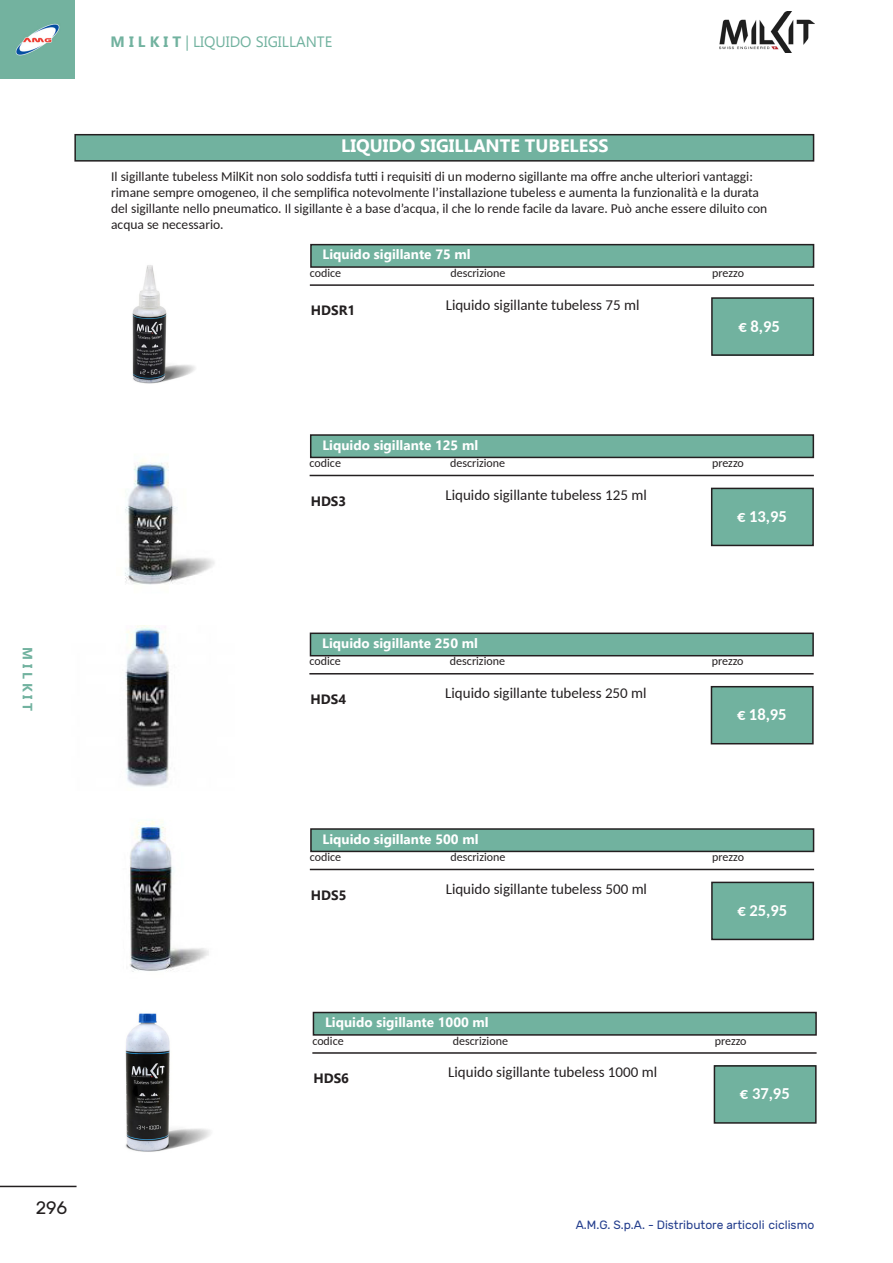
<style>
.page{position:relative;width:893px;height:1263px;background:#fff}
.page>*{position:absolute;margin:0;border:0;box-sizing:border-box;transform-origin:0 0}
.t1{font:700 18px "Gadugi";color:#fff}
.t2{font:18px "Rubik";color:#231f20}
.t3{font:700 16.5px "Carlito";color:#fff}
.t4{font:15px "Carlito";color:#231f20}
.t5{font:15px "Gadugi";color:#71b29f}
.t6{font:13.5px/16.2px "Carlito";color:#231f20}
.t7{font:700 13.5px "Gadugi";color:#fff}
.t8{font:700 13.5px "Gadugi";color:#231f20}
.t9{font:700 13.5px "Gadugi";color:#71b29f}
.t10{font:12px "Carlito";color:#231f20}
.t11{font:12px "Rubik";color:#253f8e}
.s1{font-weight:700}
</style>
<div class="page">
<img style="left:0;top:0;width:74px;height:79px">
<img style="left:719px;top:11px;width:95px;height:42px">
<hr style="left:0;top:1186px;width:77px;height:1px;background:#231f20">
<div style="left:75px;top:135px;width:739px;height:26px;background:#71b29f"></div>
<div style="left:74px;top:134px;width:740px;height:28px;border:2px solid #231f20"></div>
<div style="left:311px;top:245px;width:503px;height:22px;background:#71b29f"></div>
<div style="left:310px;top:244px;width:504px;height:24px;border:2px solid #231f20"></div>
<div style="left:712px;top:298px;width:101px;height:57px;background:#71b29f"></div>
<div style="left:711px;top:297px;width:103px;height:59px;border:2px solid #231f20"></div>
<hr style="left:310px;top:284px;width:504px;height:2px;background:#231f20">
<img style="left:132px;top:265px;width:63px;height:119px">
<div style="left:311px;top:435px;width:502px;height:22px;background:#71b29f"></div>
<div style="left:310px;top:434px;width:504px;height:24px;border:2px solid #231f20"></div>
<div style="left:712px;top:488px;width:101px;height:57px;background:#71b29f"></div>
<div style="left:711px;top:488px;width:103px;height:58px;border:2px solid #231f20"></div>
<hr style="left:310px;top:475px;width:504px;height:1px;background:#231f20">
<img style="left:125px;top:459px;width:90px;height:126px">
<div style="left:310px;top:633px;width:503px;height:23px;background:#71b29f"></div>
<div style="left:310px;top:632px;width:504px;height:24px;border:2px solid #231f20"></div>
<div style="left:711px;top:687px;width:102px;height:57px;background:#71b29f"></div>
<div style="left:711px;top:686px;width:103px;height:58px;border:2px solid #231f20"></div>
<hr style="left:309px;top:673px;width:505px;height:1px;background:#231f20">
<img style="left:125px;top:625px;width:45px;height:162px">
<div style="left:311px;top:829px;width:503px;height:22px;background:#71b29f"></div>
<div style="left:310px;top:828px;width:504px;height:24px;border:2px solid #231f20"></div>
<div style="left:712px;top:882px;width:101px;height:57px;background:#71b29f"></div>
<div style="left:711px;top:882px;width:103px;height:58px;border:2px solid #231f20"></div>
<hr style="left:310px;top:869px;width:504px;height:1px;background:#231f20">
<img style="left:129px;top:820px;width:80px;height:152px">
<div style="left:313px;top:1012px;width:503px;height:23px;background:#71b29f"></div>
<div style="left:313px;top:1012px;width:504px;height:24px;border:2px solid #231f20"></div>
<div style="left:714px;top:1066px;width:102px;height:57px;background:#71b29f"></div>
<div style="left:714px;top:1065px;width:103px;height:59px;border:2px solid #231f20"></div>
<hr style="left:312px;top:1052px;width:505px;height:2px;background:#231f20">
<img style="left:125px;top:1013px;width:86px;height:139px">
<p class="t5" style="left:111px;top:33px;width:223px"><span class="s1">M I L K I T</span> | LIQUIDO SIGILLANTE</p>
<p class="t1" style="left:341px;top:135px;width:269px">LIQUIDO SIGILLANTE TUBELESS</p>
<p class="t6" style="left:111px;top:167px;width:658px">Il sigillante tubeless MilKit non solo soddisfa tutti i requisiti di un moderno sigillante ma offre anche ulteriori vantaggi: rimane sempre omogeneo, il che semplifica notevolmente l’installazione tubeless e aumenta la funzionalità e la durata del sigillante nello pneumatico. Il sigillante è a base d’acqua, il che lo rende facile da lavare. Può anche essere diluito con acqua se necessario.</p>
<p class="t7" style="left:323px;top:246px;width:150px">Liquido sigillante 75 ml</p>
<p class="t4" style="left:446px;top:294px;width:195px">Liquido sigillante tubeless 75 ml</p>
<p class="t3" style="left:738px;top:315px;width:43px">€ 8,95</p>
<p class="t10" style="left:310px;top:265px;width:33px">codice</p>
<p class="t10" style="left:450px;top:265px;width:57px">descrizione</p>
<p class="t10" style="left:712px;top:265px;width:33px">prezzo</p>
<p class="t8" style="left:311px;top:303px;width:46px">HDSR1</p>
<p class="t7" style="left:322px;top:437px;width:157px">Liquido sigillante 125 ml</p>
<p class="t4" style="left:445px;top:485px;width:203px">Liquido sigillante tubeless 125 ml</p>
<p class="t10" style="left:310px;top:455px;width:33px">codice</p>
<p class="t10" style="left:450px;top:455px;width:57px">descrizione</p>
<p class="t10" style="left:712px;top:455px;width:33px">prezzo</p>
<p class="t8" style="left:311px;top:493px;width:37px">HDS3</p>
<p class="t3" style="left:737px;top:505px;width:51px">€ 13,95</p>
<p class="t9" style="left:36px;top:647px;width:65px;rotate:90deg">M I L K I T</p>
<p class="t2" style="left:36px;top:1198px;width:33px">296</p>
<p class="t7" style="left:322px;top:635px;width:157px">Liquido sigillante 250 ml</p>
<p class="t4" style="left:445px;top:683px;width:203px">Liquido sigillante tubeless 250 ml</p>
<p class="t10" style="left:309px;top:653px;width:33px">codice</p>
<p class="t10" style="left:450px;top:653px;width:57px">descrizione</p>
<p class="t10" style="left:712px;top:653px;width:33px">prezzo</p>
<p class="t8" style="left:310px;top:691px;width:37px">HDS4</p>
<p class="t3" style="left:737px;top:703px;width:51px">€ 18,95</p>
<p class="t7" style="left:323px;top:831px;width:157px">Liquido sigillante 500 ml</p>
<p class="t4" style="left:446px;top:879px;width:203px">Liquido sigillante tubeless 500 ml</p>
<p class="t10" style="left:310px;top:849px;width:33px">codice</p>
<p class="t10" style="left:450px;top:849px;width:57px">descrizione</p>
<p class="t10" style="left:712px;top:849px;width:33px">prezzo</p>
<p class="t8" style="left:311px;top:887px;width:37px">HDS5</p>
<p class="t3" style="left:737px;top:899px;width:51px">€ 25,95</p>
<p class="t7" style="left:325px;top:1014px;width:165px">Liquido sigillante 1000 ml</p>
<p class="t4" style="left:448px;top:1062px;width:210px">Liquido sigillante tubeless 1000 ml</p>
<p class="t10" style="left:312px;top:1032px;width:33px">codice</p>
<p class="t10" style="left:453px;top:1032px;width:57px">descrizione</p>
<p class="t10" style="left:715px;top:1032px;width:33px">prezzo</p>
<p class="t8" style="left:313px;top:1070px;width:37px">HDS6</p>
<p class="t3" style="left:740px;top:1082px;width:51px">€ 37,95</p>
<p class="t11" style="left:576px;top:1218px;width:240px">A.M.G. S.p.A. - Distributore articoli ciclismo</p>
</div>
